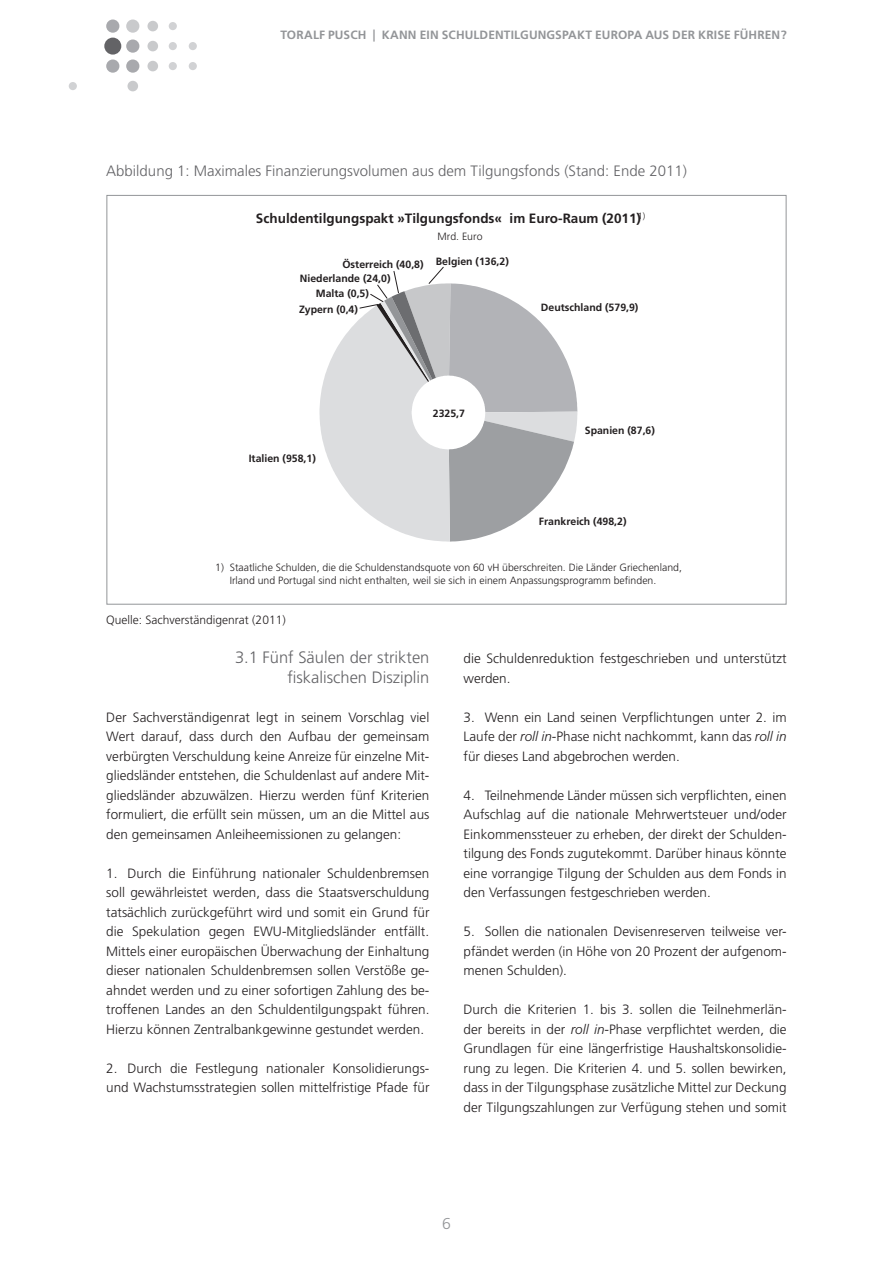
<style>
.page{position:relative;width:893px;height:1263px;background:#fff}
.page>*{position:absolute;margin:0;border:0;box-sizing:border-box;transform-origin:0 0}
._121_H2{font:300 16.5px/19.5px "Frutiger CE";color:#636366;text-align:right}
.t1{font:300 15.75px "Frutiger CE";color:#939598}
._330_B_U{font:300 15px "Frutiger CE";color:#636366}
._201_Standard_O{font:300 13.5px/19.5px "Frutiger CE";color:#231f20;text-align:justify}
._200_Standard{font:300 13.5px/19.5px "Frutiger CE";color:#231f20;text-align:justify}
.t2{font:700 13.5px "Frutiger CE";color:#231f20}
.t3{font:700 12px "Frutiger CE";letter-spacing:.005em;color:#939598}
._331_B_Quelle{font:300 12px "Frutiger CE";color:#231f20}
.t4{font:300 10.5px/12.6px "Frutiger CE";color:#231f20}
.t5{font:700 10.5px/14.1px "Frutiger CE";color:#231f20}
.s1{font-style:italic}
</style>
<div class="page">
<div style="left:104px;top:38px;width:17px;height:17px;background:#636366;border-radius:50%"></div>
<div style="left:69px;top:82px;width:8px;height:8px;background:#d1d2d4;border-radius:50%"></div>
<div style="left:127px;top:81px;width:11px;height:10px;background:#c9cacc;border-radius:50%"></div>
<div style="left:169px;top:22px;width:8px;height:8px;background:#d1d2d4;border-radius:50%"></div>
<div style="left:147px;top:21px;width:11px;height:10px;background:#c9cacc;border-radius:50%"></div>
<div style="left:189px;top:42px;width:8px;height:8px;background:#d1d2d4;border-radius:50%"></div>
<div style="left:169px;top:42px;width:8px;height:8px;background:#d1d2d4;border-radius:50%"></div>
<div style="left:147px;top:41px;width:11px;height:10px;background:#c9cacc;border-radius:50%"></div>
<div style="left:189px;top:62px;width:8px;height:8px;background:#d1d2d4;border-radius:50%"></div>
<div style="left:169px;top:62px;width:8px;height:8px;background:#d1d2d4;border-radius:50%"></div>
<div style="left:147px;top:61px;width:11px;height:10px;background:#c9cacc;border-radius:50%"></div>
<div style="left:126px;top:20px;width:13px;height:13px;background:#c9cacc;border-radius:50%"></div>
<div style="left:106px;top:20px;width:13px;height:13px;background:#a8a9ad;border-radius:50%"></div>
<div style="left:126px;top:39px;width:13px;height:14px;background:#a8a9ad;border-radius:50%"></div>
<div style="left:126px;top:59px;width:13px;height:14px;background:#a8a9ad;border-radius:50%"></div>
<div style="left:106px;top:59px;width:13px;height:14px;background:#a8a9ad;border-radius:50%"></div>
<svg style="left:319px;top:267px;width:258px;height:275px"></svg>
<p class="t3" style="left:280px;top:28px;width:16px">Toralf</p>
<p class="t3" style="left:328px;top:28px;width:16px">Pusch</p>
<p class="t3" style="left:373px;top:28px;width:27px">| Kann</p>
<p class="t3" style="left:420px;top:28px;width:7px">ein</p>
<p class="t3" style="left:442px;top:28px;width:15px">Schuldentil</p>
<p class="t3" style="left:520px;top:28px;width:44px">gungspakt</p>
<p class="t3" style="left:595px;top:28px;width:16px">Europa</p>
<p class="t3" style="left:645px;top:28px;width:9px">aus</p>
<p class="t3" style="left:672px;top:28px;width:9px">der</p>
<p class="t3" style="left:698px;top:28px;width:15px">Krise</p>
<p class="t3" style="left:734px;top:28px;width:9px">führen</p>
<p class="t3" style="left:781px;top:28px;width:7px">?</p>
<p class="_330_B_U" style="left:106px;top:162px;width:582px">Abbildung 1: Maximales Finanzierungsvolumen aus dem Tilgungsfonds (Stand: Ende 2011)</p>
<p class="t2" style="left:256px;top:210px;width:391px">Schuldentilgungspakt »Tilgungsfonds« im Euro-Raum (2011)<sup>1)</sup></p>
<p class="t4" style="left:437px;top:230px;width:46px">Mrd. Euro</p>
<p class="t5" style="left:300px;top:257px;width:125px;text-indent:42px">Österreich (40,8)<br>Niederlande (24,0)</p>
<p class="t5" style="left:436px;top:254px;width:75px">Belgien (136,2)</p>
<p class="t5" style="left:299px;top:302px;width:61px">Zypern (0,4)</p>
<p class="t5" style="left:316px;top:286px;width:55px">Malta (0,5)</p>
<p class="t5" style="left:541px;top:301px;width:99px">Deutschland (579,9)</p>
<p class="t5" style="left:249px;top:451px;width:69px">Italien (958,1)</p>
<p class="t5" style="left:433px;top:406px;width:34px">2325,7</p>
<p class="t5" style="left:585px;top:423px;width:72px">Spanien (87,6)</p>
<p class="t5" style="left:539px;top:514px;width:89px">Frankreich (498,2)</p>
<p class="t4" style="left:230px;top:561px;width:454px;text-indent:-15px">1) Staatliche Schulden, die die Schuldenstandsquote von 60 vH überschreiten. Die Länder Griechenland,<br>Irland und Portugal sind nicht enthalten, weil sie sich in einem Anpassungsprogramm befinden.</p>
<p class="_331_B_Quelle" style="left:106px;top:613px;width:181px">Quelle: Sachverständigenrat (2011)</p>
<p class="_121_H2" style="left:235px;top:647px;width:196px">3.1 Fünf Säulen der strikten fiskalischen -Disziplin</p>
<p class="_201_Standard_O" style="left:106px;top:707px;width:325px">Der Sachverständigenrat legt in seinem Vorschlag viel Wert darauf, dass durch den Aufbau der gemeinsam verbürgten Verschuldung keine Anreize für einzelne Mit&shy;gliedsländer entstehen, die Schuldenlast auf andere Mit&shy;gliedsländer abzuwälzen. Hierzu werden fünf Kriterien formuliert, die erfüllt sein müssen, um an die Mittel aus den gemeinsamen Anleiheemissionen zu gelangen:</p>
<p class="_201_Standard_O" style="left:106px;top:863px;width:325px">1. Durch die Einführung nationaler Schuldenbremsen soll gewährleistet werden, dass die Staatsverschuldung tatsächlich zurückgeführt wird und somit ein Grund für die Spekulation gegen EWU-Mitgliedsländer entfällt.<br>Mittels einer europäischen Überwachung der Einhaltung dieser nationalen Schuldenbremsen sollen Verstöße ge&shy;ahndet werden und zu einer sofortigen Zahlung des be&shy;troffenen Landes an den Schuldentilgungspakt führen.<br>Hierzu können Zentralbankgewinne gestundet werden.</p>
<p class="_201_Standard_O" style="left:106px;top:1058px;width:325px">2. Durch die Festlegung nationaler Konsolidierungs&shy;und Wachstumsstrategien sollen mittelfristige Pfade für</p>
<p class="_201_Standard_O" style="left:463px;top:648px;width:325px">die Schuldenreduktion festgeschrieben und unterstützt werden.</p>
<p class="_201_Standard_O" style="left:463px;top:707px;width:325px">3. Wenn ein Land seinen Verpflichtungen unter 2. im Laufe der <span class="s1">roll in-</span>Phase nicht nachkommt, kann das <span class="s1">roll in </span>für dieses Land abgebrochen werden.</p>
<p class="_201_Standard_O" style="left:463px;top:785px;width:325px">4. Teilnehmende Länder müssen sich verpflichten, einen Aufschlag auf die nationale Mehrwertsteuer und/oder Einkommenssteuer zu erheben, der direkt der Schulden&shy;tilgung des Fonds zugutekommt. Darüber hinaus könnte eine vorrangige Tilgung der Schulden aus dem Fonds in den Verfassungen festgeschrieben werden.</p>
<p class="_201_Standard_O" style="left:463px;top:921px;width:325px">5. Sollen die nationalen Devisenreserven teilweise ver&shy;pfändet werden (in Höhe von 20 Prozent der aufgenom&shy;menen Schulden).</p>
<p class="_200_Standard" style="left:463px;top:999px;width:325px">Durch die Kriterien 1. bis 3. sollen die Teilnehmerlän&shy;der bereits in der <span class="s1">roll in-</span>Phase verpflichtet werden, die Grundlagen für eine längerfristige Haushaltskonsolidie&shy;rung zu legen. Die Kriterien 4. und 5. sollen bewirken, dass in der Tilgungsphase zusätzliche Mittel zur Deckung der Tilgungszahlungen zur Verfügung stehen und somit</p>
<p class="t1" style="left:442px;top:1214px;width:10px">6</p>
</div>
